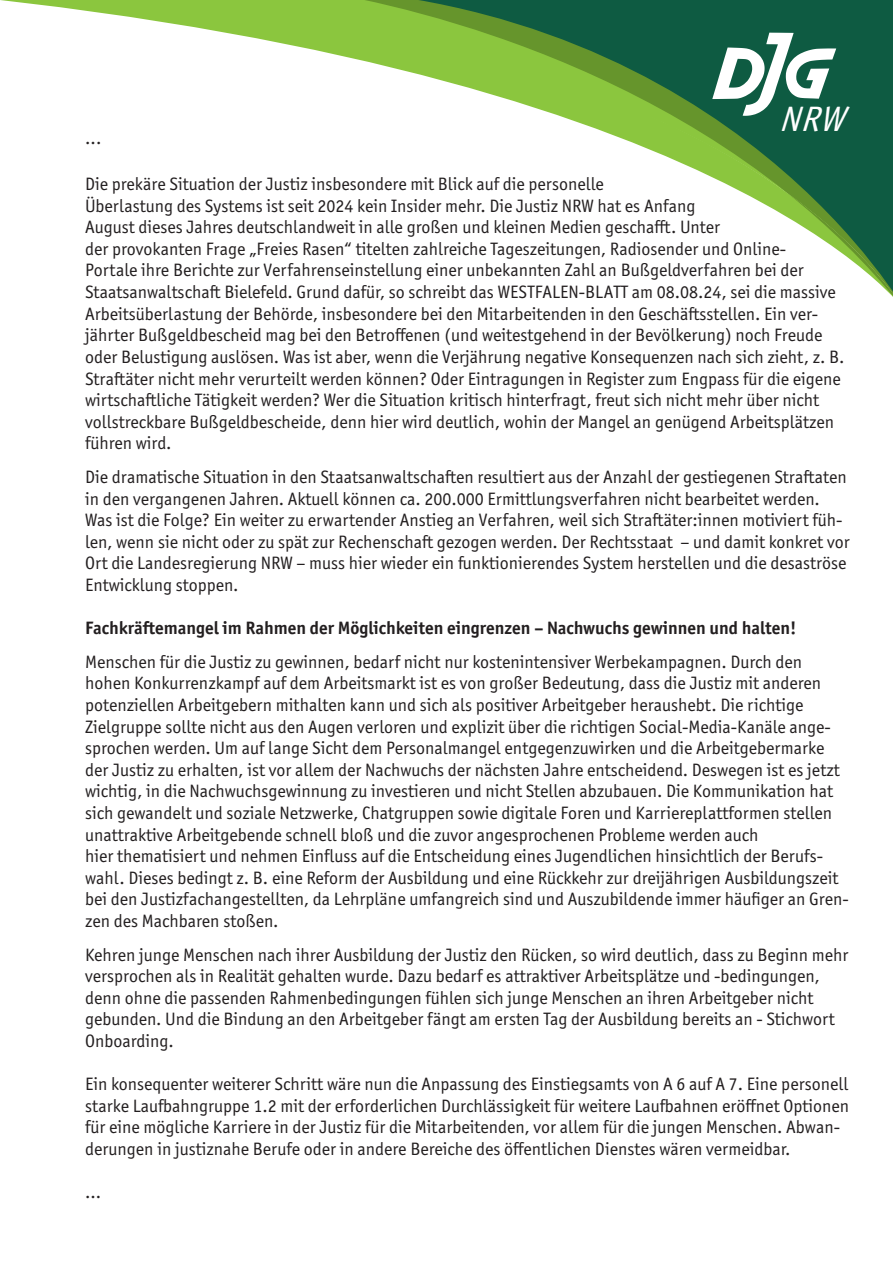
<style>
.page{position:relative;width:893px;height:1263px;background:#fff}
.page>*{position:absolute;margin:0;border:0;box-sizing:border-box;transform-origin:0 0}
.t1{font:italic 35.4px "Officina Sans ITC Pro";color:#fff}
.t2{font:18px/21.6px "Officina Sans ITC Pro";color:#231f20}
.t3{font:700 18px "Officina Sans ITC Pro";color:#231f20}
</style>
<div class="page">
<svg style="left:0;top:0;width:291px;height:46px"></svg>
<svg style="left:299px;top:0;width:594px;height:297px"></svg>
<svg style="left:712px;top:33px;width:124px;height:83px"></svg>
<p class="t1" style="left:779px;top:98px;width:78px">NRW</p>
<p class="t2" style="left:85px;top:128px;width:18px">...</p>
<p class="t2" style="left:85px;top:173px;width:612px">Die prekäre Situation der Justiz insbesondere mit Blick auf die personelle<br>Überlastung des Systems ist seit 2024 kein Insider mehr. Die Justiz NRW hat es Anfang</p>
<p class="t2" style="left:85px;top:216px;width:761px">August dieses Jahres deutschlandweit in alle großen und kleinen Medien geschafft. Unter<br>der provokanten Frage „Freies Rasen“ titelten zahlreiche Tageszeitungen, Radiosender und Online-<br>Portale ihre Berichte zur Verfahrenseinstellung einer unbekannten Zahl an Bußgeldverfahren bei der Staatsanwaltschaft Bielefeld. Grund dafür, so schreibt das WESTFALEN-BLATT am 08.08.24, sei die massive Arbeitsüberlastung der Behörde, insbesondere bei den Mitarbeitenden in den Geschäftsstellen. Ein ver&shy;jährter Bußgeldbescheid mag bei den Betroffenen (und weitestgehend in der Bevölkerung) noch Freude oder Belustigung auslösen. Was ist aber, wenn die Verjährung negative Konsequenzen nach sich zieht, z. B.<br>Straftäter nicht mehr verurteilt werden können? Oder Eintragungen in Register zum Engpass für die eigene wirtschaftliche Tätigkeit werden? Wer die Situation kritisch hinterfragt, freut sich nicht mehr über nicht vollstreckbare Bußgeldbescheide, denn hier wird deutlich, wohin der Mangel an genügend Arbeitsplätzen führen wird.</p>
<p class="t2" style="left:85px;top:466px;width:766px">Die dramatische Situation in den Staatsanwaltschaften resultiert aus der Anzahl der gestiegenen Straftaten in den vergangenen Jahren. Aktuell können ca. 200.000 Ermittlungsverfahren nicht bearbeitet werden.<br>Was ist die Folge? Ein weiter zu erwartender Anstieg an Verfahren, weil sich Straftäter:innen motiviert füh&shy;len, wenn sie nicht oder zu spät zur Rechenschaft gezogen werden. Der Rechtsstaat – und damit konkret vor Ort die Landesregierung NRW – muss hier wieder ein funktionierendes System herstellen und die desaströse Entwicklung stoppen.</p>
<p class="t3" style="left:85px;top:617px;width:713px">Fachkräftemangel im Rahmen der Möglichkeiten eingrenzen – Nachwuchs gewinnen und halten!</p>
<p class="t2" style="left:85px;top:651px;width:765px">Menschen für die Justiz zu gewinnen, bedarf nicht nur kostenintensiver Werbekampagnen. Durch den hohen Konkurrenzkampf auf dem Arbeitsmarkt ist es von großer Bedeutung, dass die Justiz mit anderen potenziellen Arbeitgebern mithalten kann und sich als positiver Arbeitgeber heraushebt. Die richtige Zielgruppe sollte nicht aus den Augen verloren und explizit über die richtigen Social-Media-Kanäle ange&shy;sprochen werden. Um auf lange Sicht dem Personalmangel entgegenzuwirken und die Arbeitgebermarke der Justiz zu erhalten, ist vor allem der Nachwuchs der nächsten Jahre entscheidend. Deswegen ist es jetzt wichtig, in die Nachwuchsgewinnung zu investieren und nicht Stellen abzubauen. Die Kommunikation hat sich gewandelt und soziale Netzwerke, Chatgruppen sowie digitale Foren und Karriereplattformen stellen unattraktive Arbeitgebende schnell bloß und die zuvor angesprochenen Probleme werden auch<br>hier thematisiert und nehmen Einfluss auf die Entscheidung eines Jugendlichen hinsichtlich der Berufs&shy;wahl. Dieses bedingt z. B. eine Reform der Ausbildung und eine Rückkehr zur dreijährigen Ausbildungszeit bei den Justizfachangestellten, da Lehrpläne umfangreich sind und Auszubildende immer häufiger an Gren&shy;zen des Machbaren stoßen.</p>
<p class="t2" style="left:85px;top:944px;width:765px">Kehren junge Menschen nach ihrer Ausbildung der Justiz den Rücken, so wird deutlich, dass zu Beginn mehr versprochen als in Realität gehalten wurde. Dazu bedarf es attraktiver Arbeitsplätze und -bedingungen, denn ohne die passenden Rahmenbedingungen fühlen sich junge Menschen an ihren Arbeitgeber nicht gebunden. Und die Bindung an den Arbeitgeber fängt am ersten Tag der Ausbildung bereits an - Stichwort Onboarding.</p>
<p class="t2" style="left:85px;top:1073px;width:766px">Ein konsequenter weiterer Schritt wäre nun die Anpassung des Einstiegsamts von A 6 auf A 7. Eine personell starke Laufbahngruppe 1.2 mit der erforderlichen Durchlässigkeit für weitere Laufbahnen eröffnet Optionen für eine mögliche Karriere in der Justiz für die Mitarbeitenden, vor allem für die jungen Menschen. Abwan&shy;derungen in justiznahe Berufe oder in andere Bereiche des öffentlichen Dienstes wären vermeidbar.</p>
<p class="t2" style="left:85px;top:1181px;width:17px">...</p>
</div>
